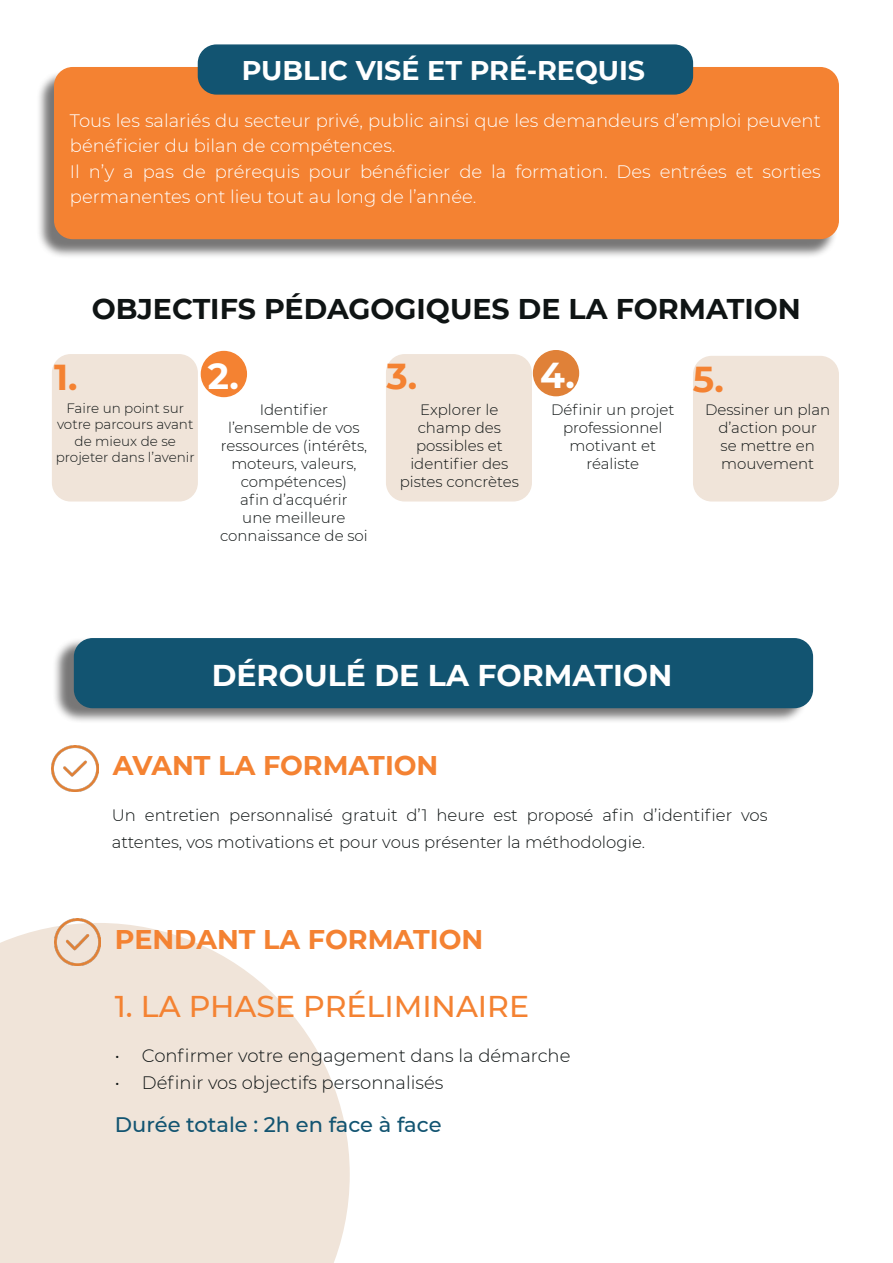
<style>
.page{position:relative;width:893px;height:1263px;background:#fff}
.page>*{position:absolute;margin:0;border:0;box-sizing:border-box;transform-origin:0 0}
.t1{font:700 36px "Montserrat";color:#f48232}
.t2{font:700 36px "Montserrat";color:#fff}
.t3{font:500 30px "Montserrat";color:#f48232}
.t4{font:700 30px "Montserrat";color:#fff}
.t5{font:700 28.5px "Montserrat";color:#0f1414}
.t6{font:700 27px "Montserrat";color:#f48232}
.t7{font:700 27px "Montserrat";color:#fff}
.t8{font:500 21px "Montserrat";color:#125471}
.t9{font:300 18px/25.5px "Montserrat";color:#fff}
.t10{font:300 18px "Montserrat";color:#0f1414}
.t11{font:300 16.5px/27px "Montserrat";color:#0f1414}
.t12{font:300 15px/18px "Montserrat";color:#0f1414;text-align:center}
.t13{font:300 13.5px/16.2px "Montserrat";color:#0f1414;text-align:center}
</style>
<div class="page">
<svg style="left:0;top:923px;width:350px;height:340px;background:#f1e7dd"></svg>
<div style="left:36px;top:70px;width:802px;height:189px;background:#4b4a4a;opacity:.75"></div>
<div style="left:55px;top:68px;width:783px;height:170px;background:#f48232;border-radius:18px"></div>
<div style="left:54px;top:67px;width:785px;height:172px;border:2px solid #f48232;border-radius:18px"></div>
<div style="left:198px;top:45px;width:494px;height:49px;background:#125471;border-radius:18px"></div>
<div style="left:198px;top:44px;width:495px;height:51px;border:2px solid #125471;border-radius:18px"></div>
<div style="left:53px;top:355px;width:144px;height:146px;background:#f0e4d9;border-radius:18px"></div>
<div style="left:52px;top:354px;width:146px;height:147px;border:2px solid #f0e4d9;border-radius:18px"></div>
<div style="left:387px;top:355px;width:144px;height:146px;background:#f0e4d9;border-radius:18px"></div>
<div style="left:386px;top:354px;width:146px;height:147px;border:2px solid #f0e4d9;border-radius:18px"></div>
<div style="left:201px;top:352px;width:45px;height:44px;background:#f48232;border-radius:50%"></div>
<div style="left:201px;top:351px;width:46px;height:46px;border:2px solid #f48232;border-radius:50%"></div>
<div style="left:53px;top:637px;width:755px;height:86px;background:#4b4a4a;opacity:.75"></div>
<div style="left:75px;top:639px;width:737px;height:68px;background:#125471;border-radius:18px"></div>
<div style="left:74px;top:638px;width:739px;height:70px;border:2px solid #125471;border-radius:18px"></div>
<img style="left:54px;top:919px;width:46px;height:46px">
<div style="left:694px;top:357px;width:144px;height:144px;background:#f0e4d9;border-radius:18px"></div>
<div style="left:693px;top:356px;width:146px;height:145px;border:2px solid #f0e4d9;border-radius:18px"></div>
<div style="left:534px;top:351px;width:44px;height:45px;background:#e08138;border-radius:50%"></div>
<div style="left:533px;top:350px;width:46px;height:46px;border:2px solid #e08138;border-radius:50%"></div>
<img style="left:52px;top:745px;width:46px;height:46px">
<p class="t7" style="left:242px;top:51px;width:405px">PUBLIC VISÉ ET PRÉ-REQUIS</p>
<p class="t9" style="left:70px;top:107px;width:752px">Tous les salariés du secteur privé, public ainsi que les demandeurs d’emploi peuvent bénéficier du bilan de compétences.</p>
<p class="t9" style="left:70px;top:158px;width:752px">Il n’y a pas de prérequis pour bénéficier de la formation. Des entrées et sorties permanentes ont lieu tout au long de l’année.</p>
<p class="t5" style="left:92px;top:288px;width:711px">OBJECTIFS PÉDAGOGIQUES DE LA FORMATION</p>
<p class="t1" style="left:54px;top:351px;width:25px">1.</p>
<p class="t13" style="left:56px;top:400px;width:140px">Faire un point sur votre parcours avant de mieux de se projeter dans l’avenir</p>
<p class="t2" style="left:208px;top:350px;width:33px">2.</p>
<p class="t12" style="left:220px;top:400px;width:149px">Identifier l’ensemble de vos ressources (intérêts, moteurs, valeurs, compétences)<br>afin d’acquérir<br>une meilleure connaissance de soi</p>
<p class="t1" style="left:387px;top:350px;width:32px">3.</p>
<p class="t12" style="left:400px;top:400px;width:121px">Explorer le champ des possibles et identifier des pistes concrètes</p>
<p class="t2" style="left:540px;top:349px;width:36px">4.</p>
<p class="t12" style="left:551px;top:400px;width:125px">Définir un projet professionnel motivant et réaliste</p>
<p class="t1" style="left:693px;top:354px;width:32px">5.</p>
<p class="t12" style="left:705px;top:400px;width:127px">Dessiner un plan d’action pour<br>se mettre en mouvement</p>
<p class="t4" style="left:212px;top:654px;width:462px">DÉROULÉ DE LA FORMATION</p>
<p class="t6" style="left:113px;top:746px;width:327px">AVANT LA FORMATION</p>
<p class="t11" style="left:112px;top:801px;width:657px">Un entretien personnalisé gratuit d’1 heure est proposé afin d’identifier vos attentes, vos motivations et pour vous présenter la méthodologie.</p>
<p class="t6" style="left:115px;top:920px;width:370px">PENDANT LA FORMATION</p>
<p class="t3" style="left:115px;top:985px;width:416px">1. LA PHASE PRÉLIMINAIRE</p>
<p class="t10" style="left:115px;top:1044px;width:457px">• Confirmer votre engagement dans la démarche</p>
<p class="t10" style="left:115px;top:1071px;width:330px">• Définir vos objectifs personnalisés</p>
<p class="t8" style="left:115px;top:1110px;width:328px">Durée totale : 2h en face à face</p>
</div>
